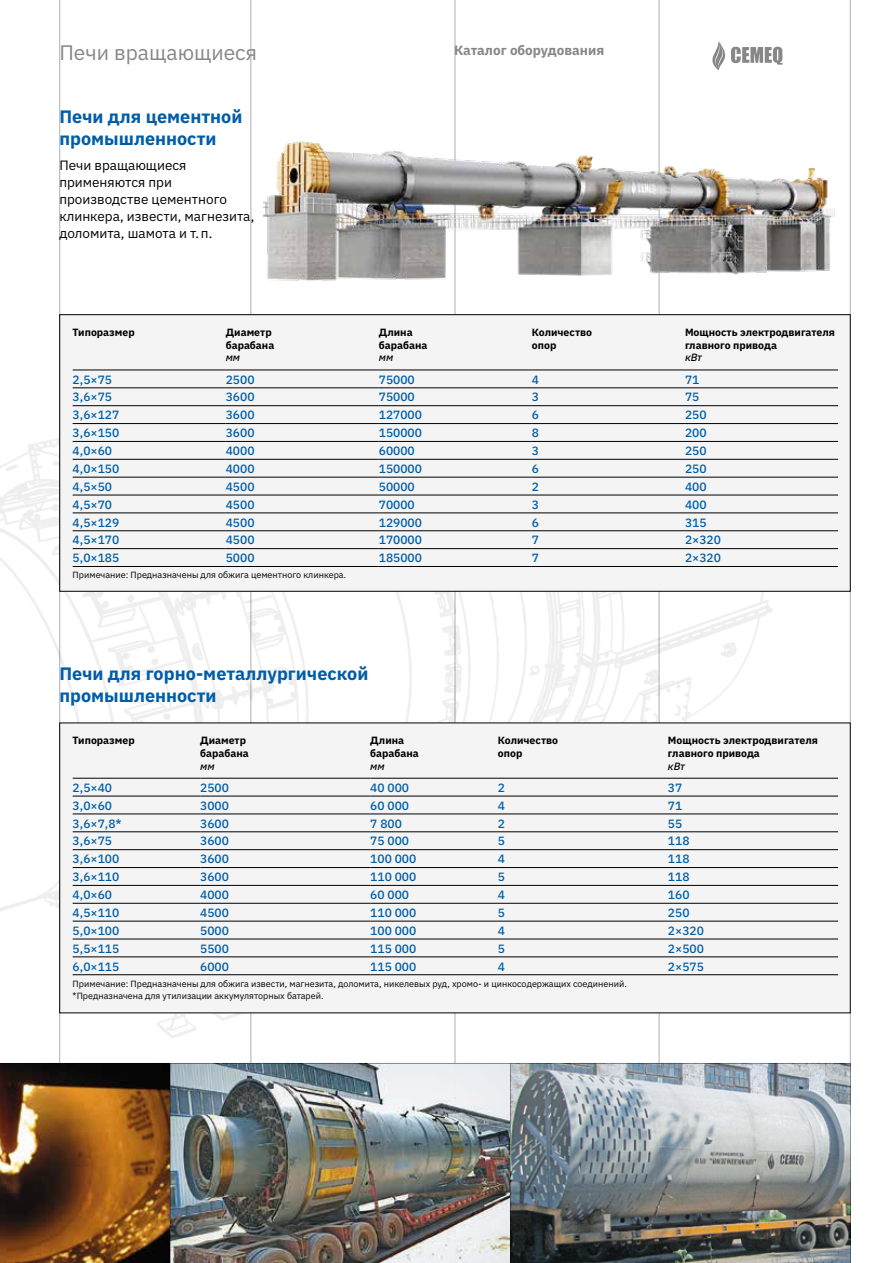
<style>
.page{position:relative;width:893px;height:1263px;background:#fff}
.page>*{position:absolute;margin:0;border:0;box-sizing:border-box;transform-origin:0 0}
.t1{font:21px "IBM Plex Sans";color:#878787}
.t2{font:700 18px/21.3px "IBM Plex Sans";color:#005da8}
.t3{font:13.5px/17px "IBM Plex Sans";color:#000}
.t4{font:700 13.5px "IBM Plex Sans";color:#878787}
.t5{font:500 12px "IBM Plex Sans";color:#005da8}
.t6{font:700 10.5px/12.8px "IBM Plex Sans";color:#000}
.t7{font:italic 500 10.5px "IBM Plex Sans";color:#000}
.t8{font:9px/12.8px "IBM Plex Sans";color:#000}
</style>
<div class="page">
<hr style="left:59px;top:0;width:1px;height:1263px;background:#aeafb2">
<hr style="left:251px;top:0;width:1px;height:1263px;background:#aeafb2">
<hr style="left:455px;top:0;width:1px;height:1263px;background:#aeafb2">
<hr style="left:659px;top:0;width:1px;height:1263px;background:#aeafb2">
<hr style="left:850px;top:0;width:1px;height:1263px;background:#aeafb2">
<svg style="left:712px;top:41px;width:70px;height:30px"></svg>
<img style="left:0;top:312px;width:851px;height:750px">
<img style="left:263px;top:111px;width:572px;height:178px">
<div style="left:169px;top:1062px;width:343px;height:201px;background:#89b3df;opacity:.2"></div>
<div style="left:0;top:1062px;width:172px;height:201px;background:#89b3df;opacity:.2"></div>
<div style="left:509px;top:1062px;width:343px;height:201px;background:#89b3df;opacity:.2"></div>
<svg style="left:59px;top:314px;width:792px;height:278px"></svg>
<svg style="left:59px;top:722px;width:792px;height:291px"></svg>
<h1 class="t1" style="left:59px;top:36px;width:199px">Печи вращающиеся</h1>
<p class="t4" style="left:454px;top:40px;width:152px">Каталог оборудования</p>
<h2 class="t2" style="left:59px;top:105px;width:185px">Печи для цементной промышленности</h2>
<p class="t3" style="left:59px;top:156px;width:196px">Печи вращающиеся применяются при производстве цементного клинкера, извести, магнезита, доломита, шамота и т.п.</p>
<p class="t6" style="left:73px;top:325px;width:64px">Типоразмер</p>
<p class="t6" style="left:226px;top:325px;width:50px">Диаметр барабана</p>
<p class="t7" style="left:226px;top:349px;width:16px">мм</p>
<p class="t6" style="left:379px;top:325px;width:50px">Длина барабана</p>
<p class="t7" style="left:379px;top:349px;width:16px">мм</p>
<p class="t6" style="left:532px;top:325px;width:62px">Количество опор</p>
<p class="t6" style="left:685px;top:325px;width:151px">Мощность электродвигателя главного привода</p>
<p class="t7" style="left:685px;top:349px;width:19px">кВт</p>
<p class="t5" style="left:73px;top:370px;width:41px">2,5×75</p>
<p class="t5" style="left:226px;top:370px;width:30px">2500</p>
<p class="t5" style="left:379px;top:370px;width:37px">75000</p>
<p class="t5" style="left:532px;top:370px;width:9px">4</p>
<p class="t5" style="left:685px;top:370px;width:16px">71</p>
<p class="t5" style="left:73px;top:388px;width:41px">3,6×75</p>
<p class="t5" style="left:226px;top:388px;width:30px">3600</p>
<p class="t5" style="left:379px;top:388px;width:37px">75000</p>
<p class="t5" style="left:532px;top:388px;width:9px">3</p>
<p class="t5" style="left:685px;top:388px;width:16px">75</p>
<p class="t5" style="left:73px;top:406px;width:48px">3,6×127</p>
<p class="t5" style="left:226px;top:406px;width:30px">3600</p>
<p class="t5" style="left:379px;top:406px;width:45px">127000</p>
<p class="t5" style="left:532px;top:406px;width:9px">6</p>
<p class="t5" style="left:685px;top:406px;width:23px">250</p>
<p class="t5" style="left:73px;top:424px;width:48px">3,6×150</p>
<p class="t5" style="left:226px;top:424px;width:30px">3600</p>
<p class="t5" style="left:379px;top:424px;width:45px">150000</p>
<p class="t5" style="left:532px;top:424px;width:9px">8</p>
<p class="t5" style="left:685px;top:424px;width:23px">200</p>
<p class="t5" style="left:73px;top:441px;width:41px">4,0×60</p>
<p class="t5" style="left:226px;top:441px;width:30px">4000</p>
<p class="t5" style="left:379px;top:441px;width:37px">60000</p>
<p class="t5" style="left:532px;top:441px;width:9px">3</p>
<p class="t5" style="left:685px;top:441px;width:23px">250</p>
<p class="t5" style="left:73px;top:459px;width:48px">4,0×150</p>
<p class="t5" style="left:226px;top:459px;width:30px">4000</p>
<p class="t5" style="left:379px;top:459px;width:45px">150000</p>
<p class="t5" style="left:532px;top:459px;width:9px">6</p>
<p class="t5" style="left:685px;top:459px;width:23px">250</p>
<p class="t5" style="left:73px;top:477px;width:41px">4,5×50</p>
<p class="t5" style="left:226px;top:477px;width:30px">4500</p>
<p class="t5" style="left:379px;top:477px;width:37px">50000</p>
<p class="t5" style="left:532px;top:477px;width:9px">2</p>
<p class="t5" style="left:685px;top:477px;width:23px">400</p>
<p class="t5" style="left:73px;top:495px;width:41px">4,5×70</p>
<p class="t5" style="left:226px;top:495px;width:30px">4500</p>
<p class="t5" style="left:379px;top:495px;width:37px">70000</p>
<p class="t5" style="left:532px;top:495px;width:9px">3</p>
<p class="t5" style="left:685px;top:495px;width:23px">400</p>
<p class="t5" style="left:73px;top:513px;width:48px">4,5×129</p>
<p class="t5" style="left:226px;top:513px;width:30px">4500</p>
<p class="t5" style="left:379px;top:513px;width:45px">129000</p>
<p class="t5" style="left:532px;top:513px;width:9px">6</p>
<p class="t5" style="left:685px;top:513px;width:23px">315</p>
<p class="t5" style="left:73px;top:531px;width:48px">4,5×170</p>
<p class="t5" style="left:226px;top:531px;width:30px">4500</p>
<p class="t5" style="left:379px;top:531px;width:45px">170000</p>
<p class="t5" style="left:532px;top:531px;width:9px">7</p>
<p class="t5" style="left:685px;top:531px;width:37px">2×320</p>
<p class="t5" style="left:73px;top:549px;width:48px">5,0×185</p>
<p class="t5" style="left:226px;top:549px;width:30px">5000</p>
<p class="t5" style="left:379px;top:549px;width:45px">185000</p>
<p class="t5" style="left:532px;top:549px;width:9px">7</p>
<p class="t5" style="left:685px;top:549px;width:37px">2×320</p>
<p class="t8" style="left:73px;top:568px;width:275px">Примечание: Предназначены для обжига цементного клинкера.</p>
<h2 class="t2" style="left:59px;top:662px;width:311px">Печи для горно-металлургической промышленности</h2>
<p class="t6" style="left:73px;top:733px;width:64px">Типоразмер</p>
<p class="t6" style="left:200px;top:733px;width:50px">Диаметр барабана</p>
<p class="t7" style="left:200px;top:758px;width:16px">мм</p>
<p class="t6" style="left:370px;top:733px;width:50px">Длина барабана</p>
<p class="t7" style="left:370px;top:758px;width:16px">мм</p>
<p class="t6" style="left:498px;top:733px;width:62px">Количество опор</p>
<p class="t6" style="left:668px;top:733px;width:151px">Мощность электродвигателя главного привода</p>
<p class="t7" style="left:668px;top:758px;width:19px">кВт</p>
<p class="t5" style="left:73px;top:778px;width:41px">2,5×40</p>
<p class="t5" style="left:200px;top:778px;width:30px">2500</p>
<p class="t5" style="left:370px;top:778px;width:40px">40 000</p>
<p class="t5" style="left:498px;top:778px;width:9px">2</p>
<p class="t5" style="left:668px;top:778px;width:16px">37</p>
<p class="t5" style="left:73px;top:796px;width:41px">3,0×60</p>
<p class="t5" style="left:200px;top:796px;width:30px">3000</p>
<p class="t5" style="left:370px;top:796px;width:40px">60 000</p>
<p class="t5" style="left:498px;top:796px;width:9px">4</p>
<p class="t5" style="left:668px;top:796px;width:16px">71</p>
<p class="t5" style="left:73px;top:814px;width:51px">3,6×7,8*</p>
<p class="t5" style="left:200px;top:814px;width:30px">3600</p>
<p class="t5" style="left:370px;top:814px;width:33px">7 800</p>
<p class="t5" style="left:498px;top:814px;width:9px">2</p>
<p class="t5" style="left:668px;top:814px;width:16px">55</p>
<p class="t5" style="left:73px;top:832px;width:41px">3,6×75</p>
<p class="t5" style="left:200px;top:832px;width:30px">3600</p>
<p class="t5" style="left:370px;top:832px;width:40px">75 000</p>
<p class="t5" style="left:498px;top:832px;width:9px">5</p>
<p class="t5" style="left:668px;top:832px;width:23px">118</p>
<p class="t5" style="left:73px;top:850px;width:48px">3,6×100</p>
<p class="t5" style="left:200px;top:850px;width:30px">3600</p>
<p class="t5" style="left:370px;top:850px;width:48px">100 000</p>
<p class="t5" style="left:498px;top:850px;width:9px">4</p>
<p class="t5" style="left:668px;top:850px;width:23px">118</p>
<p class="t5" style="left:73px;top:867px;width:48px">3,6×110</p>
<p class="t5" style="left:200px;top:867px;width:30px">3600</p>
<p class="t5" style="left:370px;top:867px;width:48px">110 000</p>
<p class="t5" style="left:498px;top:867px;width:9px">5</p>
<p class="t5" style="left:668px;top:867px;width:23px">118</p>
<p class="t5" style="left:73px;top:885px;width:41px">4,0×60</p>
<p class="t5" style="left:200px;top:885px;width:30px">4000</p>
<p class="t5" style="left:370px;top:885px;width:40px">60 000</p>
<p class="t5" style="left:498px;top:885px;width:9px">4</p>
<p class="t5" style="left:668px;top:885px;width:23px">160</p>
<p class="t5" style="left:73px;top:903px;width:48px">4,5×110</p>
<p class="t5" style="left:200px;top:903px;width:30px">4500</p>
<p class="t5" style="left:370px;top:903px;width:48px">110 000</p>
<p class="t5" style="left:498px;top:903px;width:9px">5</p>
<p class="t5" style="left:668px;top:903px;width:23px">250</p>
<p class="t5" style="left:73px;top:921px;width:48px">5,0×100</p>
<p class="t5" style="left:200px;top:921px;width:30px">5000</p>
<p class="t5" style="left:370px;top:921px;width:48px">100 000</p>
<p class="t5" style="left:498px;top:921px;width:9px">4</p>
<p class="t5" style="left:668px;top:921px;width:37px">2×320</p>
<p class="t5" style="left:73px;top:939px;width:48px">5,5×115</p>
<p class="t5" style="left:200px;top:939px;width:30px">5500</p>
<p class="t5" style="left:370px;top:939px;width:48px">115 000</p>
<p class="t5" style="left:498px;top:939px;width:9px">5</p>
<p class="t5" style="left:668px;top:939px;width:37px">2×500</p>
<p class="t5" style="left:73px;top:957px;width:48px">6,0×115</p>
<p class="t5" style="left:200px;top:957px;width:30px">6000</p>
<p class="t5" style="left:370px;top:957px;width:48px">115 000</p>
<p class="t5" style="left:498px;top:957px;width:9px">4</p>
<p class="t5" style="left:668px;top:957px;width:37px">2×575</p>
<p class="t8" style="left:73px;top:976px;width:556px">Примечание: Предназначены для обжига извести, магнезита, доломита, никелевых руд, хромо- и цинкосодержащих соединений. *Предназначена для утилизации аккумуляторных батарей.</p>
</div>
